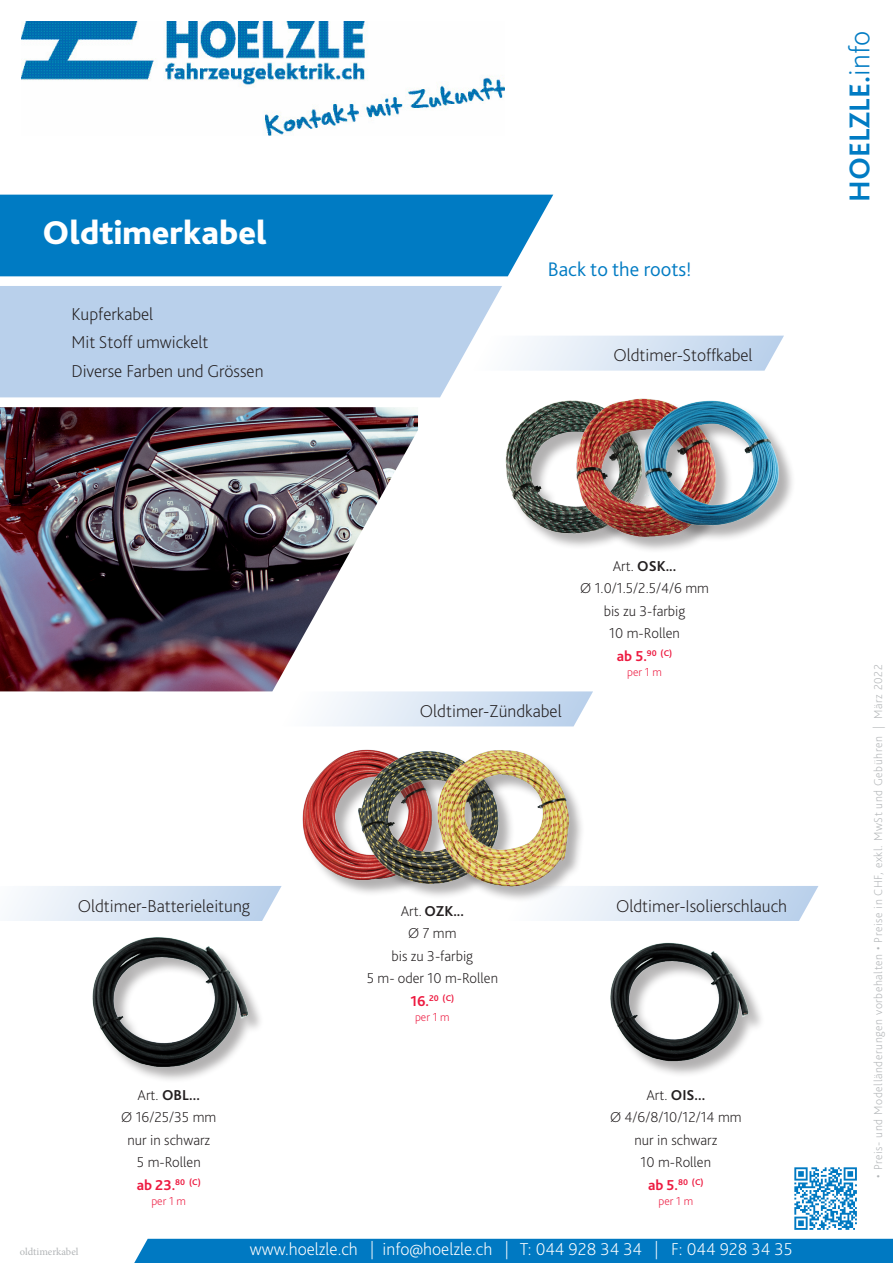
<style>
.page{position:relative;width:893px;height:1263px;background:#fff}
.page>*{position:absolute;margin:0;border:0;box-sizing:border-box;transform-origin:0 0}
.t1{font:800 34.5px "Bliss 2";color:#fff}
.t2{font:700 30px "Bliss 2";color:#007bc3}
.t3{font:300 20.55px "Bliss 2";color:#007bc3}
.t4{font:200 18px "Bliss 2";color:#231f20}
.t5{font:200 18px "Bliss 2";color:#fff}
.t6{font:200 15px "Bliss 2";color:#231f20}
.t7{font:700 15px "Bliss 2";color:#231f20}
.t8{font:700 15px "Bliss 2";color:#ed1a40}
.t9{font:200 12px "Bliss 2";letter-spacing:.05em;color:#b2b5b7}
.t10{font:200 12px "Bliss 2";color:#ed1a40}
.t11{font:10.5px "Minion Pro";color:#b2b5b7}
.t12{font:700 8.7px "Bliss 2";color:#ed1a40}
.s1{font-weight:200}
.s2{font-size:15px}
</style>
<div class="page">
<div style="left:134px;top:1239px;width:759px;height:24px;background:#0079c2"></div>
<img style="left:21px;top:21px;width:484px;height:114px">
<div style="left:0;top:286px;width:502px;height:111px;background:#b9d0eb"></div>
<div style="left:0;top:195px;width:553px;height:81px;background:#007bc3"></div>
<svg style="left:470px;top:336px;width:314px;height:35px"></svg>
<svg style="left:324px;top:691px;width:269px;height:35px"></svg>
<svg style="left:12px;top:886px;width:270px;height:35px"></svg>
<svg style="left:549px;top:886px;width:269px;height:35px;background:#d7e4f3"></svg>
<svg style="left:794px;top:1167px;width:63px;height:63px"></svg>
<img style="left:0;top:407px;width:418px;height:284px">
<div style="left:507px;top:403px;width:151px;height:147px;background:#231f20;opacity:.35"></div>
<img style="left:505px;top:400px;width:63px;height:136px">
<div style="left:577px;top:400px;width:156px;height:154px;background:#231f20;opacity:.35"></div>
<img style="left:568px;top:398px;width:79px;height:141px">
<div style="left:637px;top:402px;width:158px;height:140px;background:#231f20;opacity:.35"></div>
<img style="left:633px;top:399px;width:152px;height:131px">
<img style="left:302px;top:752px;width:57px;height:136px">
<div style="left:359px;top:752px;width:156px;height:148px;background:#231f20;opacity:.35"></div>
<img style="left:351px;top:749px;width:79px;height:137px">
<div style="left:439px;top:752px;width:147px;height:151px;background:#231f20;opacity:.35"></div>
<img style="left:430px;top:750px;width:143px;height:139px">
<div style="left:93px;top:938px;width:171px;height:146px;background:#231f20;opacity:.35"></div>
<img style="left:92px;top:937px;width:160px;height:132px">
<div style="left:611px;top:944px;width:154px;height:134px;background:#231f20;opacity:.35"></div>
<img style="left:610px;top:942px;width:142px;height:120px">
<p class="t1" style="left:43px;top:211px;width:226px">Oldtimerkabel</p>
<p class="t4" style="left:71px;top:303px;width:83px">Kupferkabel</p>
<p class="t4" style="left:71px;top:331px;width:139px">Mit Stoff umwickelt</p>
<p class="t4" style="left:71px;top:360px;width:194px">Diverse Farben und Grössen</p>
<p class="t3" style="left:548px;top:256px;width:145px">Back to the roots!</p>
<p class="t4" style="left:613px;top:344px;width:141px">Oldtimer-Stoffkabel</p>
<h2 class="t2" style="left:841px;top:202px;width:173px;rotate:-90deg">HOELZLE.<span class="s1">info</span></h2>
<p class="t4" style="left:78px;top:894px;width:174px">Oldtimer-Batterieleitung</p>
<p class="t7" style="left:138px;top:1085px;width:64px"><span class="s1">Art.</span> OBL...</p>
<p class="t6" style="left:121px;top:1108px;width:97px">Ø 16/25/35 mm</p>
<p class="t6" style="left:127px;top:1130px;width:84px">nur in schwarz</p>
<p class="t6" style="left:137px;top:1153px;width:65px">5 m-Rollen</p>
<p class="t8" style="left:137px;top:1175px;width:66px">ab 23.<sup>80</sup> <sup>(C)</sup></p>
<p class="t10" style="left:151px;top:1193px;width:36px">per 1 m</p>
<p class="t4" style="left:420px;top:700px;width:143px">Oldtimer-Zündkabel</p>
<p class="t7" style="left:613px;top:556px;width:65px"><span class="s1">Art.</span> OSK...</p>
<p class="t6" style="left:580px;top:579px;width:130px">Ø 1.0/1.5/2.5/4/6 mm</p>
<p class="t6" style="left:604px;top:601px;width:83px">bis zu 3-farbig</p>
<p class="t6" style="left:609px;top:624px;width:72px">10 m-Rollen</p>
<p class="t12" style="left:617px;top:647px;width:57px"><span class="s2">ab 5.</span>90 (C)</p>
<p class="t10" style="left:627px;top:664px;width:36px">per 1 m</p>
<p class="t7" style="left:401px;top:901px;width:65px"><span class="s1">Art.</span> OZK...</p>
<p class="t6" style="left:408px;top:924px;width:50px">Ø 7 mm</p>
<p class="t6" style="left:391px;top:946px;width:83px">bis zu 3-farbig</p>
<p class="t6" style="left:367px;top:969px;width:133px">5 m- oder 10 m-Rollen</p>
<p class="t12" style="left:410px;top:992px;width:45px"><span class="s2">16.</span>20 (C)</p>
<p class="t10" style="left:415px;top:1009px;width:36px">per 1 m</p>
<p class="t4" style="left:616px;top:894px;width:173px">Oldtimer-Isolierschlauch</p>
<p class="t7" style="left:646px;top:1085px;width:60px"><span class="s1">Art.</span> OIS...</p>
<p class="t6" style="left:610px;top:1108px;width:133px">Ø 4/6/8/10/12/14 mm</p>
<p class="t6" style="left:634px;top:1130px;width:84px">nur in schwarz</p>
<p class="t6" style="left:641px;top:1153px;width:72px">10 m-Rollen</p>
<p class="t12" style="left:648px;top:1176px;width:57px"><span class="s2">ab 5.</span>80 (C)</p>
<p class="t10" style="left:658px;top:1193px;width:36px">per 1 m</p>
<p class="t11" style="left:20px;top:1245px;width:60px">oldtimerkabel</p>
<p class="t5" style="left:250px;top:1238px;width:544px">www.hoelzle.ch | info@hoelzle.ch | T: 044 928 34 34 | F: 044 928 34 35</p>
<p class="t9" style="left:871px;top:1178px;width:515px;rotate:-90deg">• Preis- und Modelländerungen vorbehalten • Preise in CHF, exkl. MwSt und Gebühren | März 2022</p>
</div>
